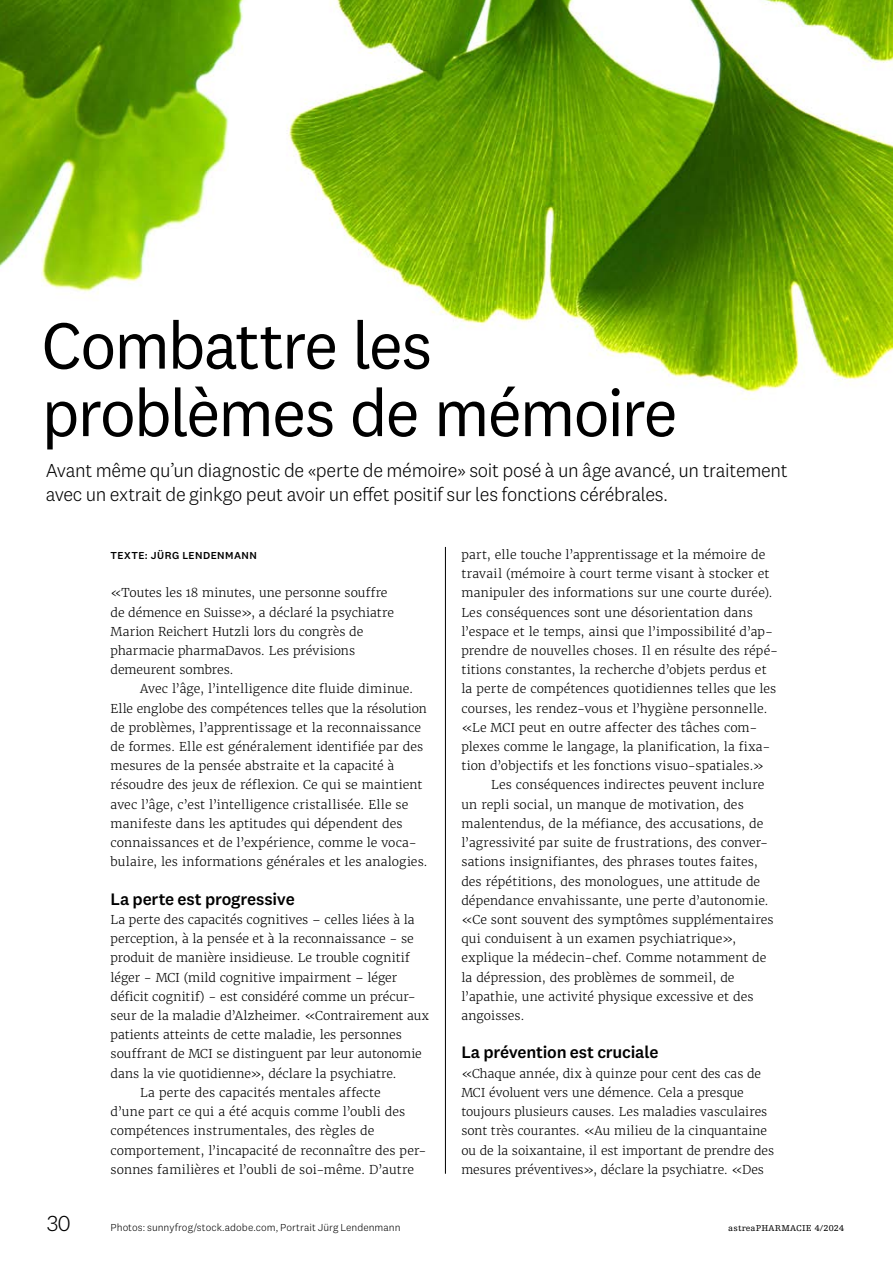
<style>
.page{position:relative;width:893px;height:1263px;background:#fff}
.page>*{position:absolute;margin:0;border:0;box-sizing:border-box;transform-origin:0 0}
.t1{font:67.5px/67.5px "National 2";letter-spacing:-.035em;color:#000}
.t2{font:300 22.5px "National 2";color:#000}
.t3{font:300 19.5px/24px "National 2";letter-spacing:-.015em;color:#000}
.t4{font:500 17.25px "National 2";letter-spacing:-.01em;color:#000}
.t5{font:300 12.15px/19.2px "Merriweather";letter-spacing:.005em;color:#000}
.t6{font:300 10.5px "National 2";letter-spacing:.005em;color:#000}
.t7{font:500 10.5px "National 2";letter-spacing:.045em;color:#000}
.t8{font:9px "Egyptienne FLT Std";letter-spacing:.02em;color:#000}
</style>
<div class="page">
<img style="left:0;top:0;width:893px;height:399px">
<hr style="left:445px;top:547px;width:1px;height:627px;background:#000">
<h1 class="t1" style="left:41px;top:311px;width:638px">Combattre les problèmes de mémoire</h1>
<h3 class="t3" style="left:46px;top:458px;width:743px">Avant même qu’un diagnostic de «perte de mémoire» soit posé à un âge avancé, un traitement avec un extrait de ginkgo peut avoir un effet positif sur les fonctions cérébrales.</h3>
<p class="t7" style="left:111px;top:549px;width:148px">TEXTE: JÜRG LENDENMANN</p>
<p class="t5" style="left:111px;top:583px;width:285px">«Toutes les 18 minutes, une personne souffre de démence en Suisse», a déclaré la psychiatre Marion Reichert Hutzli lors du congrès de pharmacie pharmaDavos. Les prévisions demeurent sombres.</p>
<p class="t5" style="left:111px;top:679px;width:319px;text-indent:30px">Avec l’âge, l’intelligence dite fluide diminue.<br>Elle englobe des compétences telles que la résolution de problèmes, l’apprentissage et la reconnaissance de formes. Elle est généralement identifiée par des mesures de la pensée abstraite et la capacité à résoudre des jeux de réflexion. Ce qui se maintient avec l’âge, c’est l’intelligence cristallisée. Elle se manifeste dans les aptitudes qui dépendent des connaissances et de l’expérience, comme le voca&shy;bulaire, les informations générales et les analogies.</p>
<h3 class="t4" style="left:111px;top:888px;width:186px">La perte est progressive</h3>
<p class="t5" style="left:111px;top:910px;width:306px">La perte des capacités cognitives – celles liées à la</p>
<p class="t5" style="left:111px;top:929px;width:305px">perception, à la pensée et à la reconnaissance - se</p>
<p class="t5" style="left:111px;top:948px;width:301px">produit de manière insidieuse. Le trouble cognitif</p>
<p class="t5" style="left:111px;top:968px;width:288px">léger - MCI (mild cognitive impairment – léger</p>
<p class="t5" style="left:111px;top:987px;width:307px">déficit cognitif) - est considéré comme un précur-</p>
<p class="t5" style="left:111px;top:1006px;width:320px">seur de la maladie d’Alzheimer. «Contrairement aux</p>
<p class="t5" style="left:111px;top:1025px;width:293px">patients atteints de cette maladie, les personnes</p>
<p class="t5" style="left:111px;top:1044px;width:313px">souffrant de MCI se distinguent par leur autonomie</p>
<p class="t5" style="left:111px;top:1064px;width:288px">dans la vie quotidienne», déclare la psychiatre.</p>
<p class="t5" style="left:140px;top:1083px;width:242px">La perte des capacités mentales affecte</p>
<p class="t5" style="left:111px;top:1102px;width:296px">d’une part ce qui a été acquis comme l’oubli des</p>
<p class="t5" style="left:111px;top:1121px;width:265px">compétences instrumentales, des règles de</p>
<p class="t5" style="left:111px;top:1140px;width:317px">comportement, l’incapacité de reconnaître des per-</p>
<p class="t5" style="left:111px;top:1160px;width:305px">sonnes familières et l’oubli de soi-même. D’autre</p>
<p class="t5" style="left:461px;top:545px;width:318px">part, elle touche l’apprentissage et la mémoire de travail (mémoire à court terme visant à stocker et manipuler des informations sur une courte durée).<br>Les conséquences sont une désorientation dans l’espace et le temps, ainsi que l’impossibilité d’ap&shy;prendre de nouvelles choses. Il en résulte des répé&shy;titions constantes, la recherche d’objets perdus et la perte de compétences quotidiennes telles que les courses, les rendez-vous et l’hygiène personnelle. «Le MCI peut en outre affecter des tâches com&shy;plexes comme le langage, la planification, la fixa&shy;tion d’objectifs et les fonctions visuo-spatiales.»</p>
<p class="t5" style="left:461px;top:775px;width:314px;text-indent:30px">Les conséquences indirectes peuvent inclure un repli social, un manque de motivation, des malentendus, de la méfiance, des accusations, de l’agressivité par suite de frustrations, des conver&shy;sations insignifiantes, des phrases toutes faites, des répétitions, des monologues, une attitude de dépendance envahissante, une perte d’autonomie. «Ce sont souvent des symptômes supplémentaires qui conduisent à un examen psychiatrique», explique la médecin-chef. Comme notamment de la dépression, des problèmes de sommeil, de l’apathie, une activité physique excessive et des angoisses.</p>
<h3 class="t4" style="left:461px;top:1042px;width:199px">La prévention est cruciale</h3>
<p class="t5" style="left:461px;top:1064px;width:314px">«Chaque année, dix à quinze pour cent des cas de MCI évoluent vers une démence. Cela a presque toujours plusieurs causes. Les maladies vasculaires sont très courantes. «Au milieu de la cinquantaine ou de la soixantaine, il est important de prendre des mesures préventives», déclare la psychiatre. «Des</p>
<h2 class="t2" style="left:47px;top:1211px;width:26px">30</h2>
<p class="t6" style="left:111px;top:1222px;width:292px">Photos: sunnyfrog/stock.adobe.com, Portrait Jürg Lendenmann</p>
<p class="t8" style="left:728px;top:1223px;width:117px">astreaPHARMACIE 4/2024</p>
</div>
